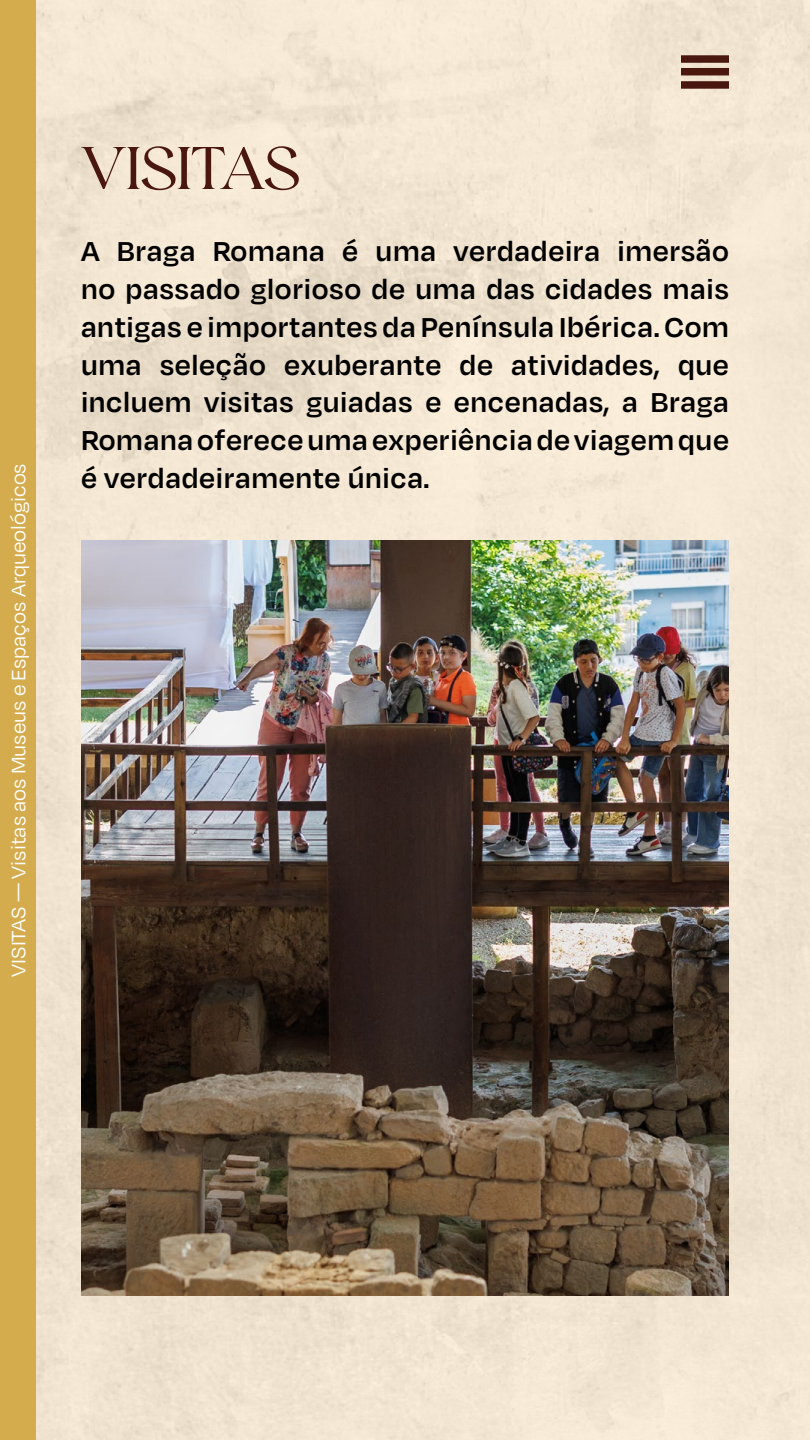
<style>
.page{position:relative;width:810px;height:1440px;background:#fff}
.page>*{position:absolute;margin:0;border:0;box-sizing:border-box;transform-origin:0 0}
.t1{font:60px "Romans Story";color:#4a170f}
.t2{font:600 31.5px/37.8px "Degular";letter-spacing:.02em;color:#000;text-align:justify}
.t3{font:22.5px "Degular";color:#fff}
</style>
<div class="page">
<img style="left:36px;top:0;width:774px;height:1440px">
<img style="left:81px;top:541px;width:648px;height:755px">
<div style="left:681px;top:55px;width:48px;height:8px;background:#4a170f"></div>
<div style="left:681px;top:68px;width:48px;height:7px;background:#4a170f"></div>
<div style="left:681px;top:81px;width:48px;height:8px;background:#4a170f"></div>
<div style="left:0;top:0;width:36px;height:1440px;background:#d4ab4d"></div>
<p class="t3" style="left:5px;top:977px;width:515px;rotate:-90deg">VISITAS — Visitas aos Museus e Espaços Arqueológicos</p>
<h1 class="t1" style="left:81px;top:133px;width:221px">VISITAS</h1>
<p class="t2" style="left:81px;top:231px;width:650px">A Braga Romana é uma verdadeira imersão no passado glorioso de uma das cidades mais antigas e importantes da Península Ibérica. Com uma seleção exuberante de atividades, que incluem visitas guiadas e encenadas, a Braga Romana oferece uma experiência de viagem que é verdadeiramente única.</p>
</div>
